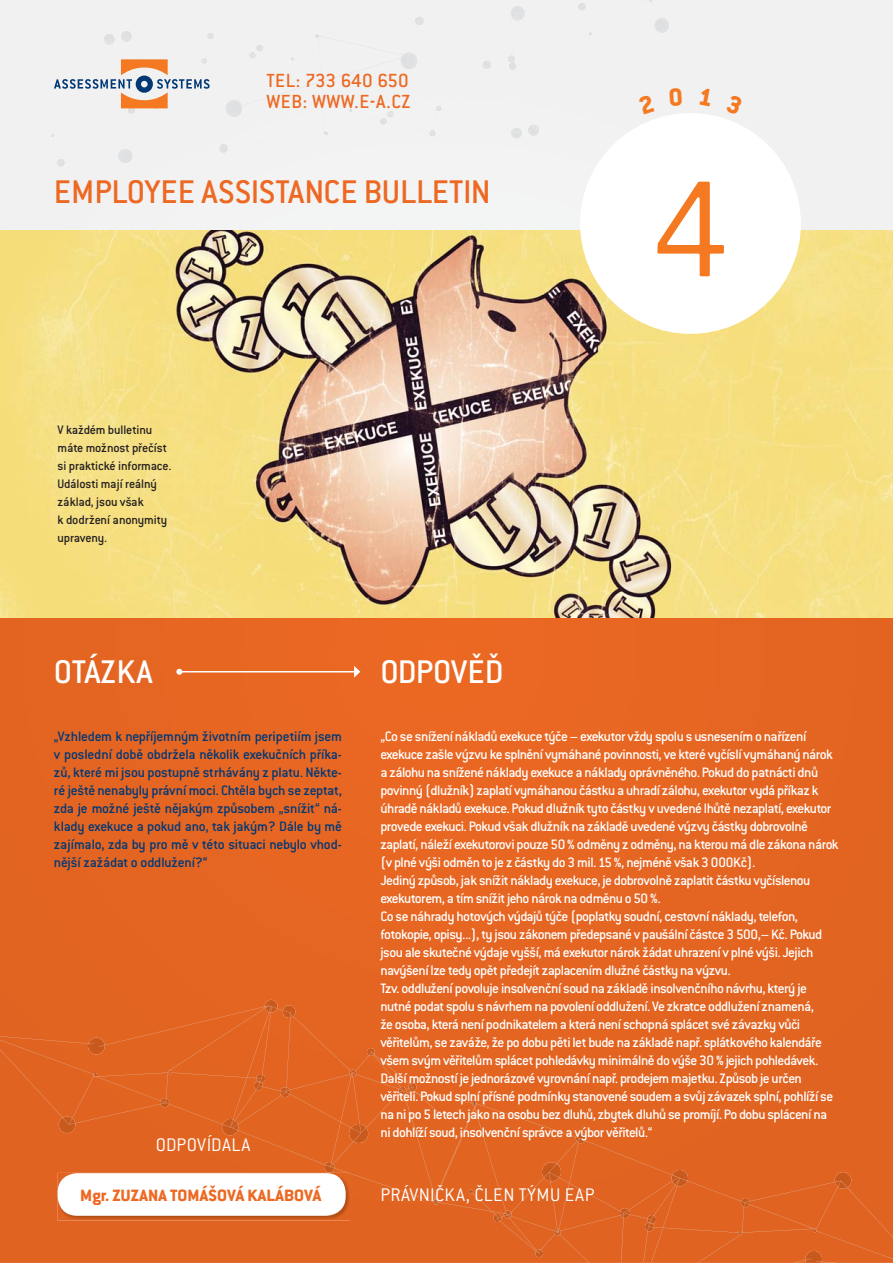
<style>
.page{position:relative;width:893px;height:1263px;background:#fff}
.page>*{position:absolute;margin:0;border:0;box-sizing:border-box;transform-origin:0 0}
.t1{font:300 150.45px "Conduit ITC Pro";color:#f47920}
.t2{font:500 36px "Conduit ITC Pro";letter-spacing:-.01em;color:#ed6923}
.t3{font:500 36px "Conduit ITC Pro";color:#fff}
.t4{font:500 20.85px/20.9px "Conduit ITC Pro";letter-spacing:.025em;color:#ed6923}
.t5{font:300 20.1px "Conduit ITC Pro";letter-spacing:.02em;color:#fff}
.t6{font:800 18px "Conduit ITC Pro";color:#ed6923}
.t7{font:500 15px/18px "Conduit ITC Pro";letter-spacing:-.04em;color:#fff}
.t8{font:500 15px/18px "Conduit ITC Pro";letter-spacing:-.015em;color:#003876;text-align:justify}
.t9{font:500 13.5px/18px "Conduit ITC Pro";letter-spacing:-.015em;color:#231f20}
</style>
<div class="page">
<div style="left:0;top:617px;width:893px;height:383px;background:#e56522"></div>
<div style="left:0;top:1000px;width:893px;height:263px;background:#e16421"></div>
<div style="left:58px;top:1173px;width:288px;height:43px;background:#fff;border-radius:20px"></div>
<img style="left:0;top:231px;width:893px;height:386px">
<hr style="left:179px;top:671px;width:176px;height:2px;background:#fff">
<svg style="left:176px;top:669px;width:6px;height:6px"></svg>
<svg style="left:354px;top:666px;width:6px;height:12px"></svg>
<div style="left:580px;top:113px;width:221px;height:221px;background:#fff;border-radius:50%"></div>
<svg style="left:0;top:0;width:744px;height:217px"></svg>
<h3 class="t4" style="left:266px;top:71px;width:146px">TEL: 733 640 650<br>WEB: WWW.E-A.CZ</h3>
<h2 class="t2" style="left:54px;top:177px;width:438px">EMPLOYEE ASSISTANCE BULLETIN</h2>
<p class="t9" style="left:58px;top:421px;width:115px">V každém bulletinu máte možnost přečíst si praktické informace.<br>Události mají reálný základ, jsou však<br>k dodržení anonymity upraveny.</p>
<h2 class="t3" style="left:54px;top:657px;width:100px">OTÁZKA</h2>
<h2 class="t3" style="left:380px;top:657px;width:125px">ODPOVĚĎ</h2>
<h1 class="t1" style="left:652px;top:167px;width:78px">4</h1>
<p class="t8" style="left:54px;top:728px;width:290px">„Vzhledem k nepříjemným životním peripetiím jsem v poslední době obdržela několik exekučních příka&shy;zů, které mi jsou postupně strhávány z platu. Někte&shy;ré ještě nenabyly právní moci. Chtěla bych se zeptat, zda je možné ještě nějakým způsobem „snížit“ ná&shy;klady exekuce a pokud ano, tak jakým? Dále by mě zajímalo, zda by pro mě v této situaci nebylo vhod&shy;nější zažádat o oddlužení?“</p>
<p class="t7" style="left:380px;top:728px;width:460px">„Co se snížení nákladů exekuce týče – exekutor vždy spolu s usnesením o nařízení exekuce zašle výzvu ke splnění vymáhané povinnosti, ve které vyčíslí vymáhaný nárok a zálohu na snížené náklady exekuce a náklady oprávněného. Pokud do patnácti dnů povinný (dlužník) zaplatí vymáhanou částku a uhradí zálohu, exekutor vydá příkaz k úhradě nákladů exekuce. Pokud dlužník tyto částky v uvedené lhůtě nezaplatí, exekutor provede exekuci. Pokud však dlužník na základě uvedené výzvy částky dobrovolně zaplatí, náleží exekutorovi pouze 50 % odměny z odměny, na kterou má dle zákona nárok (v plné výši odměn to je z částky do 3 mil. 15 %, nejméně však 3 000Kč).<br>Jediný způsob, jak snížit náklady exekuce, je dobrovolně zaplatit částku vyčíslenou exekutorem, a tím snížit jeho nárok na odměnu o 50 %.<br>Co se náhrady hotových výdajů týče (poplatky soudní, cestovní náklady, telefon, fotokopie, opisy...), ty jsou zákonem předepsané v paušální částce 3 500,– Kč. Pokud jsou ale skutečné výdaje vyšší, má exekutor nárok žádat uhrazení v plné výši. Jejich navýšení lze tedy opět předejít zaplacením dlužné částky na výzvu.<br>Tzv. oddlužení povoluje insolvenční soud na základě insolvenčního návrhu, který je nutné podat spolu s návrhem na povolení oddlužení. Ve zkratce oddlužení znamená,<br>že osoba, která není podnikatelem a která není schopná splácet své závazky vůči věřitelům, se zaváže, že po dobu pěti let bude na základě např. splátkového kalendáře všem svým věřitelům splácet pohledávky minimálně do výše 30 % jejich pohledávek.<br>Další možností je jednorázové vyrovnání např. prodejem majetku. Způsob je určen věřiteli. Pokud splní přísné podmínky stanovené soudem a svůj závazek splní, pohlíží se na ni po 5 letech jako na osobu bez dluhů, zbytek dluhů se promíjí. Po dobu splácení na ni dohlíží soud, insolvenční správce a výbor věřitelů.“</p>
<h3 class="t5" style="left:156px;top:1137px;width:96px">ODPOVÍDALA</h3>
<p class="t6" style="left:80px;top:1188px;width:243px">Mgr. ZUZANA TOMÁŠOVÁ KALÁBOVÁ</p>
<h3 class="t5" style="left:380px;top:1187px;width:216px">PRÁVNIČKA, ČLEN TÝMU EAP</h3>
</div>
